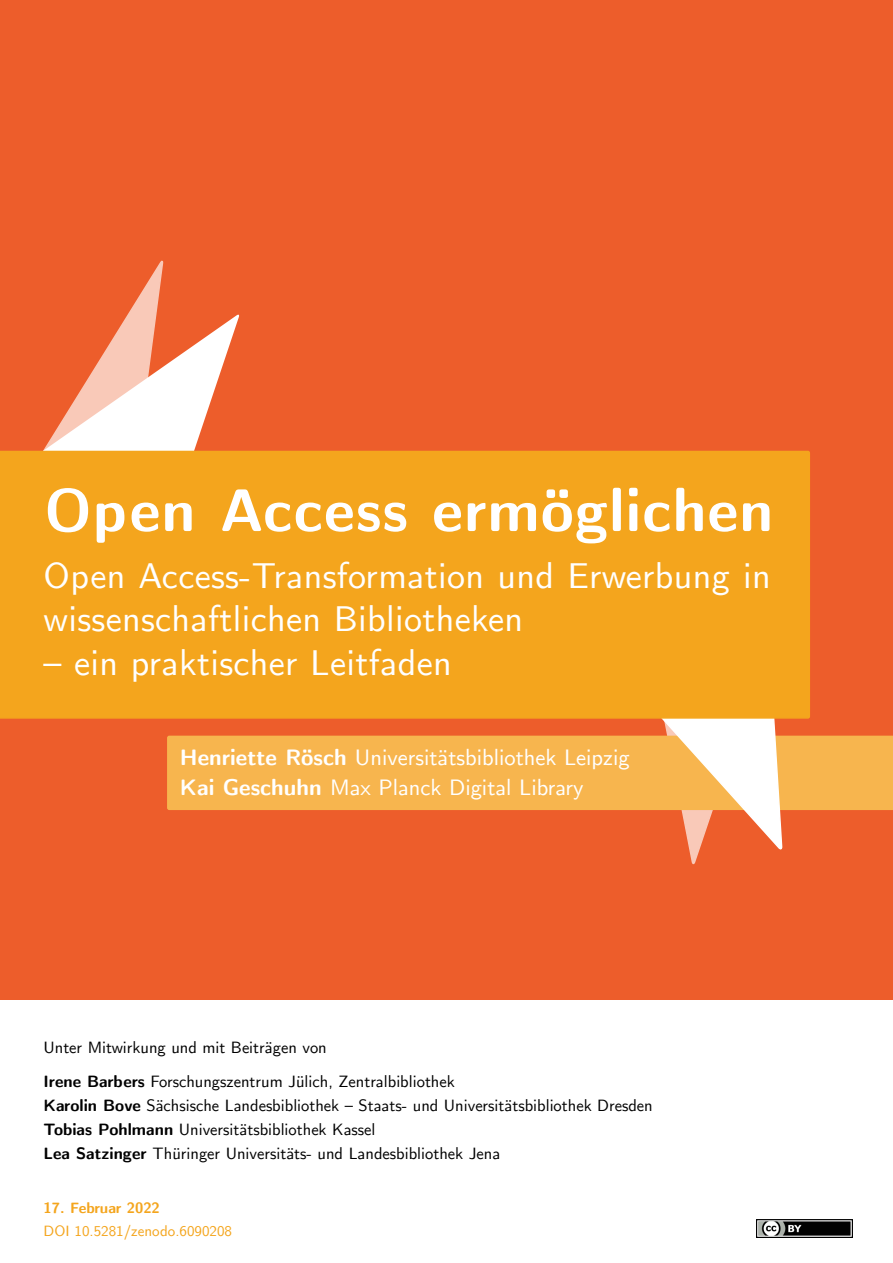
<style>
.page{position:relative;width:893px;height:1263px;background:#fff}
.page>*{position:absolute;margin:0;border:0;box-sizing:border-box;transform-origin:0 0}
.t1{font:700 60px "CMU Sans Serif";letter-spacing:.02em;color:#fff}
.t2{font:36px/43.2px "CMU Sans Serif";letter-spacing:.01em;color:#fff}
.t3{font:22.5px/30px "CMU Sans Serif";color:#fff}
.t4{font:16.5px/24px "CMU Sans Serif";color:#000}
.t5{font:15px "CMU Sans Serif";color:#f4a51d}
.t6{font:700 15px "CMU Sans Serif";color:#f4a51d}
.s1{font-weight:700}
</style>
<div class="page">
<div style="left:0;top:0;width:892px;height:1000px;background:#ed5d2b"></div>
<img style="left:756px;top:1219px;width:96px;height:18px">
<svg style="left:40px;top:314px;width:200px;height:137px"></svg>
<svg style="left:41px;top:260px;width:123px;height:191px"></svg>
<div style="left:167px;top:736px;width:726px;height:74px;background:#f7b54e"></div>
<svg style="left:544px;top:719px;width:239px;height:132px"></svg>
<div style="left:0;top:451px;width:810px;height:268px;background:#f4a51d"></div>
<h1 class="t1" style="left:44px;top:461px;width:730px">Open Access ermöglichen</h1>
<h2 class="t2" style="left:44px;top:552px;width:729px">Open Access-Transformation und Erwerbung in wissenschaftlichen Bibliotheken</h2>
<h2 class="t2" style="left:44px;top:638px;width:410px">– ein praktischer Leitfaden</h2>
<h3 class="t3" style="left:180px;top:740px;width:451px"><span class="s1">Henriette Rösch</span> Universitätsbibliothek Leipzig<br><span class="s1">Kai Geschuhn</span> Max Planck Digital Library</h3>
<p class="t4" style="left:44px;top:1028px;width:413px;line-height:34.5px">Unter Mitwirkung und mit Beiträgen von<br><span class="s1">Irene Barbers</span> Forschungszentrum Jülich, Zentralbibliothek</p>
<p class="t4" style="left:44px;top:1092px;width:611px"><span class="s1">Karolin Bove</span> Sächsische Landesbibliothek – Staats- und Universitätsbibliothek Dresden<br><span class="s1">Tobias Pohlmann</span> Universitätsbibliothek Kassel<br><span class="s1">Lea Satzinger</span> Thüringer Universitäts- und Landesbibliothek Jena</p>
<p class="t6" style="left:44px;top:1196px;width:118px">17. Februar 2022</p>
<p class="t5" style="left:44px;top:1218px;width:190px">DOI 10.5281/zenodo.6090208</p>
</div>
